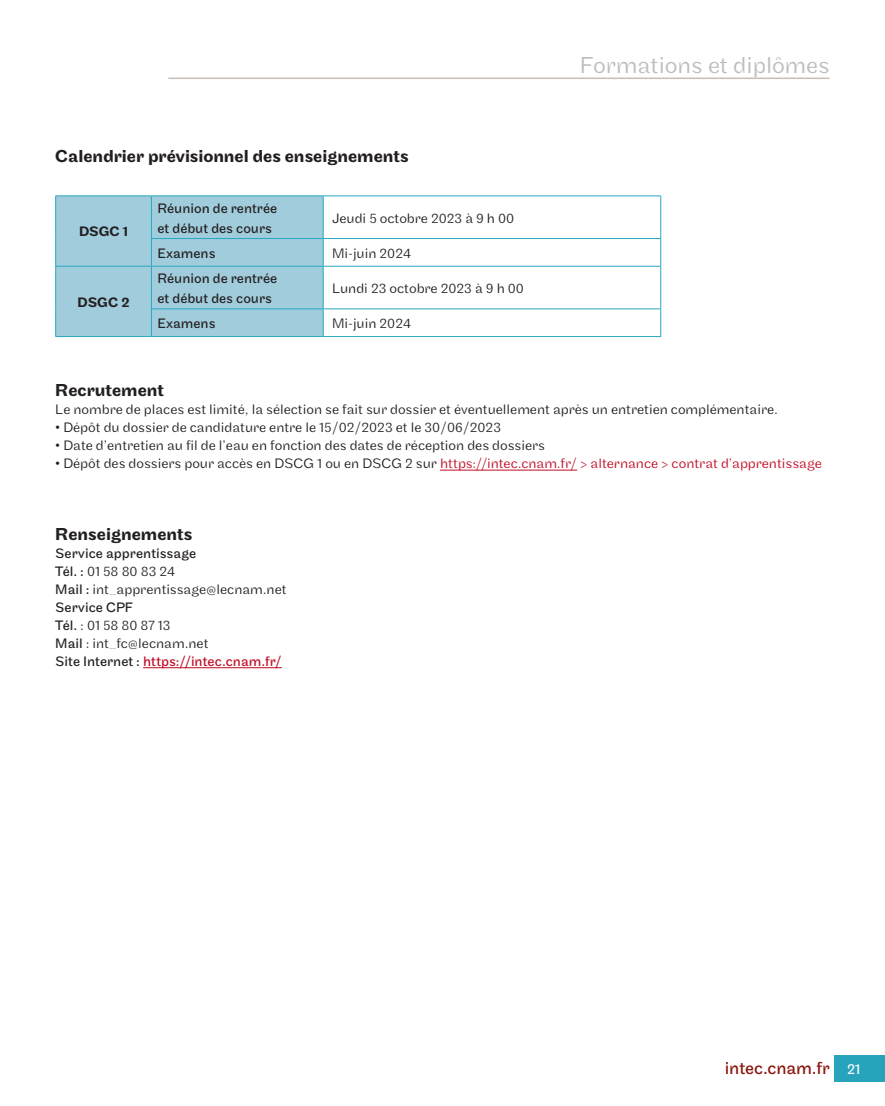
<style>
.page{position:relative;width:885px;height:1106px;background:#fff}
.page>*{position:absolute;margin:0;border:0;box-sizing:border-box;transform-origin:0 0}
.t1{font:300 24px "Maple";color:#bcbdc0}
.T3db{font:500 18px "Maple";color:#231f20}
.t2{font:18px "Maple";letter-spacing:-.01em;color:#89150d}
.T3db-2{font:300 14.25px "Maple";color:#231f20}
.T3db-3{font:14.25px "Maple";color:#231f20}
.T3db-4{font:300 14.25px "Maple";color:#c10b25}
.T3db-5{font:14.25px "Maple";color:#c10b25}
.t3{font:500 14.25px "Maple";color:#231f20}
.s1{color:#231f20}
.s2{font-weight:400}
.s3{font-size:15px;color:#fff}
</style>
<div class="page">
<hr style="left:168px;top:78px;width:661px;height:1px;background:#c7bfb5">
<div style="left:834px;top:1054px;width:50px;height:27px;background:#27a3bc"></div>
<hr style="left:143px;top:667px;width:139px;height:1px;background:#c10b25">
<hr style="left:440px;top:470px;width:137px;height:1px;background:#c10b25">
<hr style="left:55px;top:195px;width:96px;height:1px;background:#29a8c2">
<hr style="left:151px;top:195px;width:172px;height:1px;background:#29a8c2">
<hr style="left:323px;top:195px;width:338px;height:1px;background:#29a8c2">
<hr style="left:323px;top:238px;width:338px;height:1px;background:#29a8c2">
<hr style="left:323px;top:266px;width:338px;height:1px;background:#29a8c2">
<hr style="left:323px;top:308px;width:338px;height:1px;background:#29a8c2">
<hr style="left:660px;top:196px;width:1px;height:42px;background:#29a8c2">
<svg style="left:660px;top:239px;width:1px;height:27px"></svg>
<div style="left:55px;top:196px;width:269px;height:140px;background:#a0ccdc"></div>
<hr style="left:55px;top:336px;width:96px;height:1px;background:#29a8c2">
<hr style="left:660px;top:266px;width:1px;height:42px;background:#29a8c2">
<svg style="left:660px;top:309px;width:1px;height:27px"></svg>
<hr style="left:151px;top:336px;width:172px;height:1px;background:#29a8c2">
<hr style="left:323px;top:336px;width:338px;height:1px;background:#29a8c2">
<p class="T3db" style="left:55px;top:146px;width:355px">Calendrier prévisionnel des enseignements</p>
<p class="t3" style="left:79px;top:223px;width:51px">DSGC 1</p>
<p class="t3" style="left:78px;top:294px;width:53px">DSGC 2</p>
<p class="T3db-3" style="left:157px;top:200px;width:121px">Réunion de rentrée</p>
<p class="T3db-3" style="left:157px;top:220px;width:116px">et début des cours</p>
<p class="T3db-2" style="left:332px;top:210px;width:183px">Jeudi 5 octobre 2023 à 9 h 00</p>
<p class="T3db-3" style="left:157px;top:245px;width:60px">Examens</p>
<p class="T3db-2" style="left:332px;top:245px;width:80px">Mi-juin 2024</p>
<p class="T3db-3" style="left:157px;top:270px;width:121px">Réunion de rentrée</p>
<p class="T3db-3" style="left:157px;top:290px;width:116px">et début des cours</p>
<p class="T3db-2" style="left:332px;top:280px;width:193px">Lundi 23 octobre 2023 à 9 h 00</p>
<p class="T3db-3" style="left:157px;top:315px;width:60px">Examens</p>
<p class="T3db-2" style="left:332px;top:315px;width:80px">Mi-juin 2024</p>
<h1 class="t1" style="left:579px;top:52px;width:251px">Formations et diplômes</h1>
<p class="T3db" style="left:55px;top:380px;width:110px">Recrutement</p>
<p class="T3db-2" style="left:55px;top:401px;width:724px">Le nombre de places est limité, la sélection se fait sur dossier et éventuellement après un entretien complémentaire.</p>
<p class="T3db-2" style="left:55px;top:419px;width:447px">• Dépôt du dossier de candidature entre le 15/02/2023 et le 30/06/2023</p>
<p class="T3db-2" style="left:55px;top:437px;width:491px">• Date d’entretien au fil de l’eau en fonction des dates de réception des dossiers</p>
<p class="T3db-4" style="left:55px;top:455px;width:767px"><span class="s1">• Dépôt des dossiers pour accès en DSCG 1 ou en DSCG 2 sur</span> https://intec.cnam.fr/ &gt; alternance &gt; contrat d’apprentissage</p>
<p class="T3db" style="left:55px;top:524px;width:139px">Renseignements</p>
<p class="T3db-3" style="left:55px;top:545px;width:142px">Service apprentissage</p>
<p class="T3db-2" style="left:55px;top:563px;width:121px"><span class="s2">Tél. :</span> 01 58 80 83 24</p>
<p class="T3db-2" style="left:55px;top:581px;width:233px"><span class="s2">Mail :</span> int_apprentissage@lecnam.net</p>
<p class="T3db-3" style="left:55px;top:599px;width:79px">Service CPF</p>
<p class="T3db-2" style="left:55px;top:617px;width:117px"><span class="s2">Tél.</span> : 01 58 80 87 13</p>
<p class="T3db-2" style="left:55px;top:635px;width:155px"><span class="s2">Mail</span> : int_fc@lecnam.net</p>
<p class="T3db-5" style="left:55px;top:653px;width:228px"><span class="s1">Site Internet :</span> https://intec.cnam.fr/</p>
<p class="t2" style="left:724px;top:1057px;width:137px">intec.cnam.fr <span class="s3">21</span></p>
</div>
